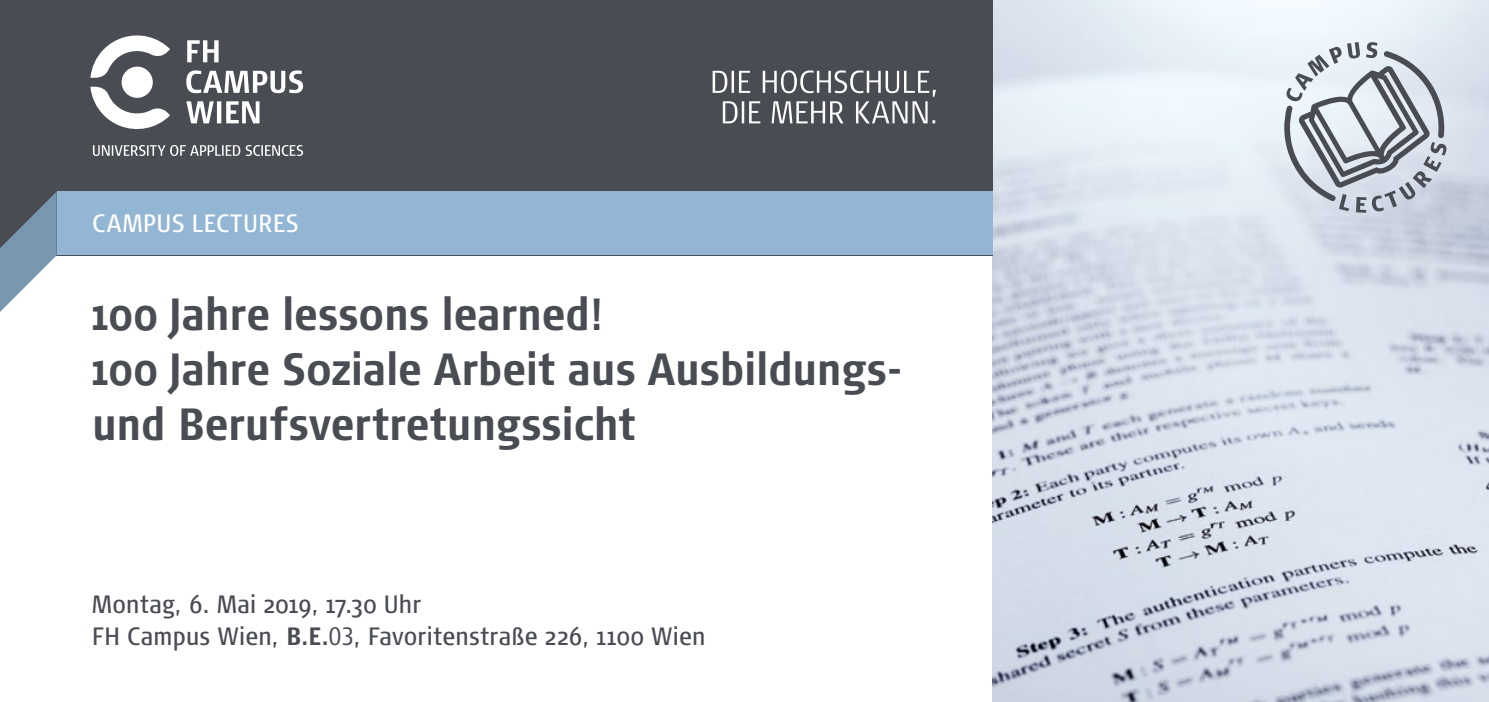
<style>
.page{position:relative;width:1489px;height:702px;background:#fff}
.page>*{position:absolute;margin:0;border:0;box-sizing:border-box;transform-origin:0 0}
.t1{font:700 condensed 45px/55px "Signa OT";color:#494c53}
.t2{font:condensed 25px/32.5px "Signa OT";letter-spacing:.01em;color:#494c53}
.t3{font:condensed 25px "Signa OT";letter-spacing:.025em;color:#fff}
.s1{font-weight:700}
.s2{font-weight:300}
</style>
<div class="page">
<img style="left:992px;top:0;width:496px;height:702px">
<div style="left:0;top:0;width:992px;height:255px;background:#494c53"></div>
<svg style="left:90px;top:87px;width:80px;height:42px"></svg>
<div style="left:122px;top:67px;width:31px;height:31px;background:#fff;border-radius:50%"></div>
<svg style="left:90px;top:35px;width:80px;height:43px"></svg>
<svg style="left:186px;top:101px;width:73px;height:22px"></svg>
<svg style="left:186px;top:70px;width:117px;height:23px"></svg>
<svg style="left:187px;top:40px;width:31px;height:22px"></svg>
<svg style="left:93px;top:145px;width:210px;height:11px"></svg>
<svg style="left:712px;top:70px;width:223px;height:53px"></svg>
<svg style="left:0;top:191px;width:57px;height:121px"></svg>
<div style="left:57px;top:191px;width:935px;height:64px;background:#92b6d4"></div>
<svg style="left:1284px;top:42px;width:162px;height:171px;background:#b9c0c8"></svg>
<p class="t3" style="left:92px;top:209px;width:208px">CAMPUS LECTURES</p>
<p class="t1" style="left:92px;top:287px;width:812px">100 Jahre lessons learned!<br>100 Jahre Soziale Arbeit aus Ausbildungs&shy;und Berufsvertretungssicht</p>
<p class="t2" style="left:92px;top:588px;width:615px">Montag, 6. Mai 2019, 17.30 Uhr<br>FH Campus Wien, <span class="s1">B.E.</span><span class="s2">03</span>, Favoritenstraße 226, 1100 Wien</p>
</div>
